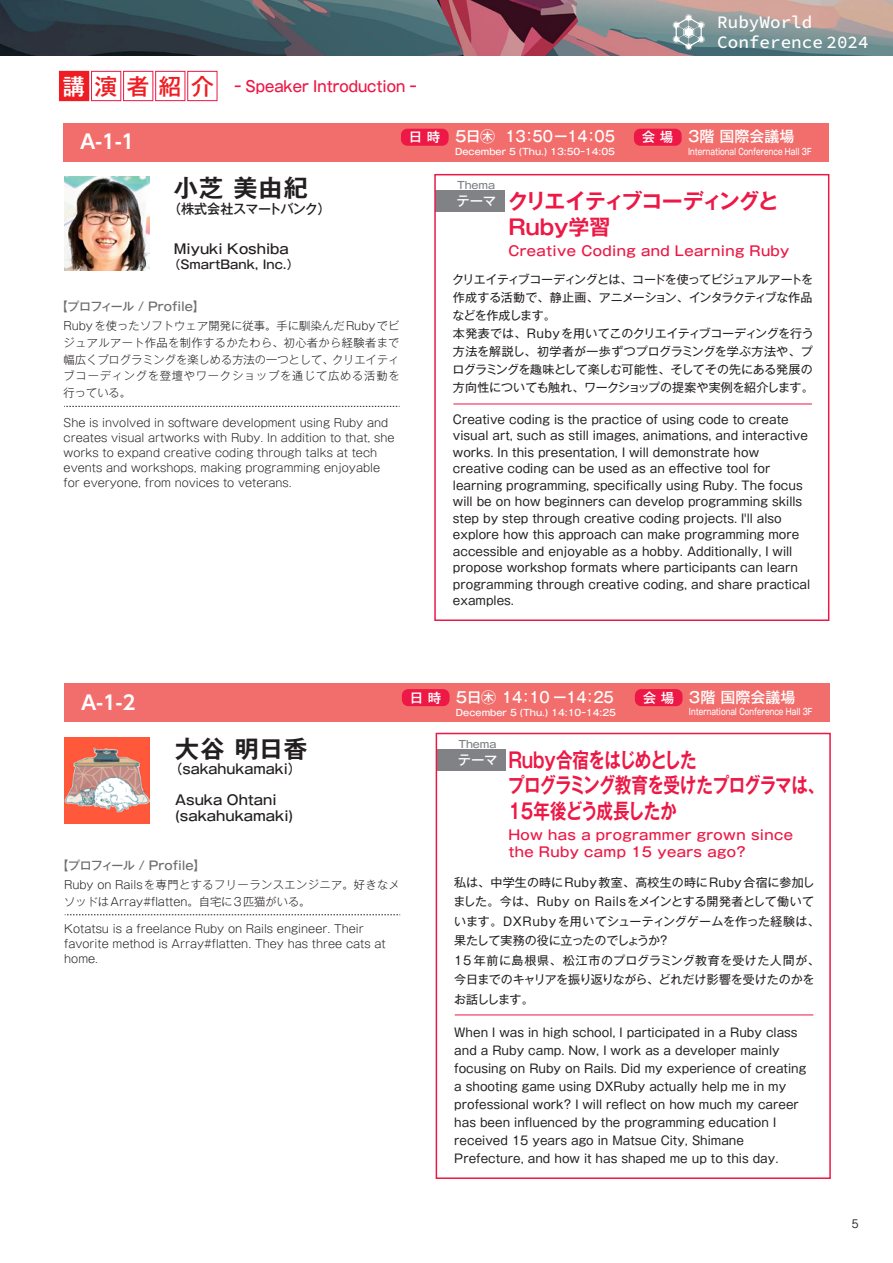
<style>
.page{position:relative;width:893px;height:1263px;background:#fff}
.page>*{position:absolute;margin:0;border:0;box-sizing:border-box;transform-origin:0 0}
.t1{font:700 24px "Gothic MB101 Pro De";letter-spacing:.05em;color:#231f20}
.t2{font:700 21px/25.5px "Gothic MB101 Pro De";letter-spacing:-.04em;color:#ed1845;scale:.79 1}
.t3{font:700 21px/25.5px "Gothic MB101 Pro De";letter-spacing:-.04em;color:#ed1845}
.t4{font:700 19.5px "UD Shin Go Pr 6 N De";color:#fff}
.t5{font:200 17.55px/20.2px "Source Code Roman";color:#fff}
.t6{font:500 15px "Gothic MB101 Pro";color:#fff}
.t7{font:500 15px "Gothic MB101 Pr 6";color:#ed1845;scale:.9 1}
.t8{font:500 13.5px/16.5px "Gothic MB101 Pro";letter-spacing:.03em;color:#ed1845}
.t9{font:500 13.5px/16.5px "Gothic MB101 Pro";color:#231f20}
.t10{font:500 13.5px "Gothic MB101 Pro";letter-spacing:-.045em;color:#231f20}
.t11{font:500 13.5px "Gothic MB101 Pro";letter-spacing:-.02em;color:#fff}
.t12{font:12.75px "MOG Romaji A";color:#231f20}
.t13{font:12px/16.5px "Gothic MB101 Pro";color:#231f20}
.t14{font:12px/18px "Gothic MB101 Pro";letter-spacing:-.025em;color:#231f20}
.t15{font:500 12px "Gothic MB101 Pro";letter-spacing:-.03em;color:#6c6d70}
.t16{font:500 12px "Gothic MB101 Pro";color:#231f20}
.t17{font:300 11.25px/15px "Gothic MB101 Pro";color:#231f20}
.t18{font:500 10.2px "Gothic MB101 Pro";letter-spacing:-.01em;color:#808285}
.t19{font:500 9px "Gothic MB101 Pro";color:#fff;scale:.75 1}
.t20{font:500 9px "Gothic MB101 Pro";color:#fff}
.s1{font-family:"Gothic MB101 Pro";font-size:22.5px;color:#fff}
.s2{font-family:"Gothic MB101 Pro";font-size:22.5px;color:#ee1d23}
.s3{font-size:13.5px}
</style>
<div class="page">
<div style="left:64px;top:683px;width:766px;height:38px;background:#f26e6c"></div>
<div style="left:63px;top:124px;width:766px;height:38px;background:#f26e6c"></div>
<div style="left:59px;top:71px;width:30px;height:30px;background:#ee1d23"></div>
<div style="left:91px;top:71px;width:30px;height:30px;border:1px solid #ed1845"></div>
<div style="left:123px;top:71px;width:30px;height:30px;border:1px solid #ed1845"></div>
<div style="left:155px;top:71px;width:30px;height:30px;border:1px solid #ed1845"></div>
<div style="left:187px;top:71px;width:30px;height:30px;border:1px solid #ed1845"></div>
<div style="left:635px;top:689px;width:47px;height:17px;background:#ed1845;border-radius:6px"></div>
<div style="left:402px;top:689px;width:47px;height:17px;background:#ed1845;border-radius:6px"></div>
<div style="left:436px;top:749px;width:70px;height:22px;background:#808285"></div>
<svg style="left:65px;top:914px;width:335px;height:1px"></svg>
<div style="left:436px;top:733px;width:395px;height:446px;border:2px solid #ed1845"></div>
<hr style="left:455px;top:1014px;width:358px;height:1px;background:#ed1845">
<div style="left:435px;top:191px;width:69px;height:21px;background:#808285"></div>
<div style="left:634px;top:129px;width:48px;height:17px;background:#ed1845;border-radius:6px"></div>
<div style="left:401px;top:129px;width:48px;height:17px;background:#ed1845;border-radius:6px"></div>
<img style="left:64px;top:177px;width:85px;height:93px">
<svg style="left:64px;top:406px;width:336px;height:1px"></svg>
<div style="left:434px;top:174px;width:395px;height:447px;border:2px solid #ed1845"></div>
<hr style="left:453px;top:404px;width:359px;height:1px;background:#ed1845">
<img style="left:64px;top:737px;width:86px;height:86px">
<img style="left:0;top:0;width:893px;height:55px">
<svg style="left:673px;top:14px;width:32px;height:36px"></svg>
<p class="t7" style="left:63px;top:74px;width:395px"><span class="s1">講</span><span class="s2">演者紹介</span> ｰ Speaker Introduction ｰ</p>
<h3 class="t5" style="left:717px;top:13px;width:153px">RubyWorld<br>Conference 2024</h3>
<h3 class="t4" style="left:80px;top:126px;width:56px">A-1-1</h3>
<p class="t11" style="left:409px;top:126px;width:33px">日 時</p>
<p class="t6" style="left:642px;top:124px;width:154px"><span class="s3">会 場</span> 3階 国際会議場</p>
<p class="t6" style="left:455px;top:124px;width:162px">5日㊍ 13：50ー14：05</p>
<p class="t20" style="left:455px;top:144px;width:162px">December 5 (Thu.) 13:50ｰ14:05</p>
<p class="t19" style="left:688px;top:144px;width:166px">International Conference Hall 3F</p>
<h1 class="t1" style="left:174px;top:168px;width:135px">小芝 美由紀</h1>
<p class="t10" style="left:168px;top:197px;width:164px">（株式会社スマートバンク）</p>
<h2 class="t3" style="left:507px;top:186px;width:273px">クリエイティブコーディングと<br>Ruby学習</h2>
<p class="t8" style="left:508px;top:241px;width:283px">Creative Coding and Learning Ruby</p>
<p class="t18" style="left:457px;top:177px;width:39px">Thema</p>
<p class="t11" style="left:456px;top:190px;width:41px">テーマ</p>
<p class="t9" style="left:174px;top:239px;width:116px">Miyuki Koshiba</p>
<p class="t16" style="left:168px;top:255px;width:132px">（SmartBank, Inc.）</p>
<p class="t15" style="left:56px;top:296px;width:150px">【プロフィール / Profile】</p>
<p class="t17" style="left:64px;top:316px;width:337px;line-height:16.5px;text-align:justify">Rubyを使ったソフトウェア開発に従事。手に馴染んだRubyでビジュアルアート作品を制作するかたわら、初心者から経験者まで幅広くプログラミングを楽しめる方法の一つとして、クリエイティブコーディングを登壇やワークショップを通じて広める活動を行っている。</p>
<p class="t17" style="left:64px;top:413px;width:333px">She is involved in software development using Ruby and creates visual artworks with Ruby. In addition to that, she works to expand creative coding through talks at tech events and workshops, making programming enjoyable for everyone, from novices to veterans.</p>
<p class="t14" style="left:452px;top:269px;width:363px">クリエイティブコーディングとは、コードを使ってビジュアルアートを作成する活動で、静止画、アニメーション、インタラクティブな作品などを作成します。<br>本発表では、Rubyを用いてこのクリエイティブコーディングを行う方法を解説し、初学者が一歩ずつプログラミングを学ぶ方法や、プログラミングを趣味として楽しむ可能性、そしてその先にある発展の方向性についても触れ、ワークショップの提案や実例を紹介します。</p>
<p class="t13" style="left:453px;top:409px;width:359px">Creative coding is the practice of using code to create visual art, such as still images, animations, and interactive works. In this presentation, I will demonstrate how creative coding can be used as an effective tool for learning programming, specifically using Ruby. The focus will be on how beginners can develop programming skills step by step through creative coding projects. I'll also explore how this approach can make programming more accessible and enjoyable as a hobby. Additionally, I will propose workshop formats where participants can learn programming through creative coding, and share practical examples.</p>
<h3 class="t4" style="left:81px;top:686px;width:56px">A-1-2</h3>
<h1 class="t1" style="left:175px;top:728px;width:134px">大谷 明日香</h1>
<p class="t9" style="left:169px;top:759px;width:133px">（sakahukamaki）</p>
<p class="t9" style="left:175px;top:790px;width:120px">Asuka Ohtani (sakahukamaki)</p>
<p class="t15" style="left:56px;top:855px;width:150px">【プロフィール / Profile】</p>
<p class="t17" style="left:64px;top:875px;width:337px;line-height:16.5px">Ruby on Railsを専門とするフリーランスエンジニア。好きなメソッドはArray#flatten。自宅に3匹猫がいる。</p>
<p class="t17" style="left:64px;top:919px;width:323px">Kotatsu is a freelance Ruby on Rails engineer. Their favorite method is Array#flatten. They has three cats at home.</p>
<p class="t11" style="left:410px;top:686px;width:33px">日 時</p>
<p class="t6" style="left:643px;top:684px;width:154px"><span class="s3">会 場</span> 3階 国際会議場</p>
<p class="t6" style="left:456px;top:685px;width:160px">5日㊍ 14：10 ー14：25</p>
<p class="t20" style="left:456px;top:705px;width:162px">December 5 (Thu.) 14:10ｰ14:25</p>
<p class="t19" style="left:689px;top:704px;width:166px">International Conference Hall 3F</p>
<p class="t18" style="left:458px;top:735px;width:39px">Thema</p>
<p class="t11" style="left:458px;top:749px;width:41px">テーマ</p>
<h2 class="t2" style="left:508px;top:745px;width:402px">Ruby合宿をはじめとした<br>プログラミング教育を受けたプログラマは、<br>15年後どう成長したか</h2>
<p class="t8" style="left:508px;top:825px;width:286px">How has a programmer grown since the Ruby camp 15 years ago?</p>
<p class="t13" style="left:453px;top:871px;width:368px;line-height:19.5px">私は、中学生の時にRuby教室、高校生の時にRuby合宿に参加しました。今は、Ruby on Railsをメインとする開発者として働いています。DXRubyを用いてシューティングゲームを作った経験は、果たして実務の役に立ったのでしょうか？<br>15 年前に島根県、松江市のプログラミング教育を受けた人間が、今日までのキャリアを振り返りながら、どれだけ影響を受けたのかをお話しします。</p>
<p class="t13" style="left:454px;top:1021px;width:354px;line-height:18px">When I was in high school, I participated in a Ruby class and a Ruby camp. Now, I work as a developer mainly focusing on Ruby on Rails. Did my experience of creating a shooting game using DXRuby actually help me in my professional work? I will reflect on how much my career has been influenced by the programming education I received 15 years ago in Matsue City, Shimane Prefecture, and how it has shaped me up to this day.</p>
<p class="t12" style="left:851px;top:1216px;width:9px">5</p>
</div>
